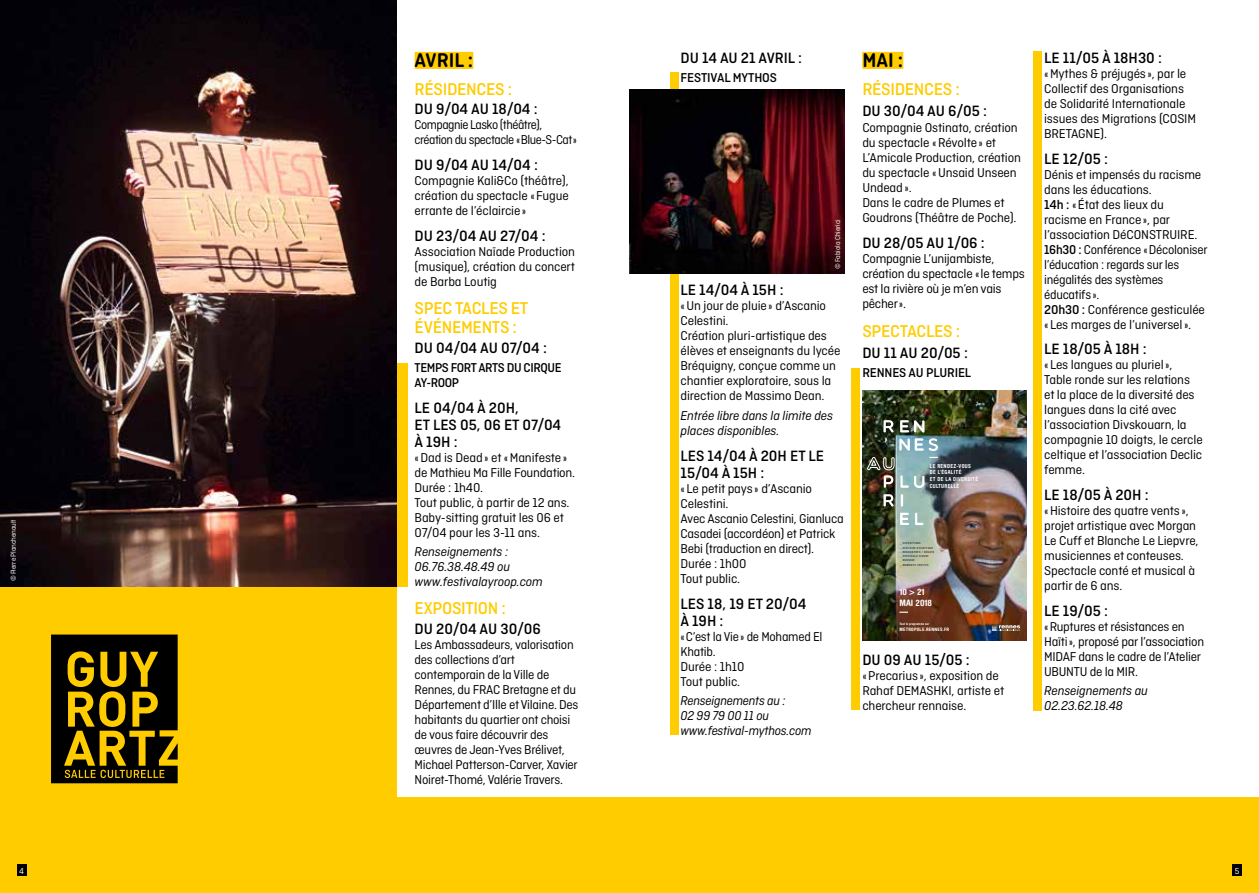
<style>
.page{position:relative;width:1259px;height:893px;background:#fff}
.page>*{position:absolute;margin:0;border:0;box-sizing:border-box;transform-origin:0 0}
.t1{font:600 21px "Ciutadella Rounded";color:#000}
.t2{font:500 18px/19.5px "Ciutadella";letter-spacing:-.02em;color:#fc0}
.t3{font:500 15.75px/17.2px "Ciutadella";color:#000}
.t4{font:13.5px/15px "Ciutadella";letter-spacing:-.01em;color:#000}
.t5{font:italic 13.5px/15px "Ciutadella";letter-spacing:-.01em;color:#000}
.t6{font:500 13.5px/15px "Ciutadella";letter-spacing:-.02em;color:#000}
.t7{font:13.5px/15px "Ciutadella";letter-spacing:-.04em;color:#000;scale:.95 1}
.t8{font:9px "Ciutadella";color:#fff}
.t9{font:700 condensed 8.85px/10.5px "Helvetica Rounded LT Std";color:#fff;scale:1.06 1}
.t10{font:7.5px "Ciutadella";letter-spacing:-.02em;color:#fff}
.t11{font:700 condensed 5.55px/6.6px "Helvetica Rounded LT Std";letter-spacing:.05em;color:#fff}
.t12{font:700 condensed 4.65px "Helvetica Rounded LT Std";letter-spacing:.04em;color:#fff;scale:1.06 1}
.t13{font:700 condensed 3.15px "Helvetica Rounded LT Std";letter-spacing:.02em;color:#fff;scale:1.06 1}
.t14{font:700 condensed 2.7px/4.2px "Helvetica Rounded LT Std";letter-spacing:.1em;color:#34404d;scale:1.06 1}
.s1{font-family:"Helvetica LT Std";font-weight:300;font-stretch:normal}
.s2{font-weight:500}
</style>
<div class="page">
<div style="left:670px;top:73px;width:8px;height:662px;background:#fc0"></div>
<div style="left:397px;top:363px;width:11px;height:224px;background:#fc0"></div>
<div style="left:0;top:0;width:397px;height:813px;background:#fc0"></div>
<img style="left:0;top:0;width:397px;height:587px">
<div style="left:0;top:797px;width:1259px;height:96px;background:#fc0"></div>
<img style="left:629px;top:89px;width:215px;height:184px">
<div style="left:415px;top:52px;width:58px;height:17px;background:#fc0"></div>
<div style="left:862px;top:52px;width:41px;height:17px;background:#fc0"></div>
<div style="left:17px;top:865px;width:9px;height:11px;background:#000"></div>
<div style="left:1232px;top:865px;width:10px;height:11px;background:#000"></div>
<svg style="left:51px;top:634px;width:127px;height:149px"></svg>
<img style="left:862px;top:391px;width:164px;height:249px">
<svg style="left:992px;top:625px;width:28px;height:7px"></svg>
<svg style="left:900px;top:513px;width:9px;height:12px"></svg>
<svg style="left:915px;top:513px;width:9px;height:12px"></svg>
<img style="left:866px;top:420px;width:72px;height:87px">
<div style="left:851px;top:368px;width:9px;height:342px;background:#fc0"></div>
<div style="left:1033px;top:51px;width:9px;height:659px;background:#fc0"></div>
<p class="t10" style="left:9px;top:581px;width:63px;rotate:-90deg">© Pierre Planchenault</p>
<h1 class="t1" style="left:415px;top:48px;width:60px">AVRIL :</h1>
<h2 class="t2" style="left:415px;top:79px;width:99px">RÉSIDENCES :</h2>
<p class="t3" style="left:415px;top:100px;width:125px">DU 9/04 AU 18/04 :</p>
<p class="t7" style="left:415px;top:117px;width:172px">Compagnie Lasko (théâtre), création du spectacle «Blue-S-Cat»</p>
<p class="t3" style="left:415px;top:156px;width:125px">DU 9/04 AU 14/04 :</p>
<p class="t4" style="left:415px;top:173px;width:156px;text-align:justify">Compagnie Kali&amp;Co (théâtre), création du spectacle «Fugue errante de l’éclaircie»</p>
<p class="t3" style="left:415px;top:227px;width:132px">DU 23/04 AU 27/04 :</p>
<p class="t4" style="left:415px;top:244px;width:162px;text-align:justify">Association Naïade Production (musique), création du concert de Barba Loutig</p>
<h2 class="t2" style="left:415px;top:298px;width:115px">SPEC TACLES ET<br>ÉVÉNEMENTS :</h2>
<p class="t3" style="left:415px;top:339px;width:134px">DU 04/04 AU 07/04 :</p>
<p class="t6" style="left:415px;top:360px;width:148px">TEMPS FORT ARTS DU CIRQUE<br>AY-ROOP</p>
<p class="t3" style="left:415px;top:399px;width:148px">LE 04/04 À 20H,<br>ET LES 05, 06 ET 07/04<br>À 19H :</p>
<p class="t4" style="left:415px;top:450px;width:162px">«Dad is Dead» et «Manifeste» de Mathieu Ma Fille Foundation.<br>Durée : 1h40.<br>Tout public, à partir de 12 ans.<br>Baby-sitting gratuit les 06 et<br>07/04 pour les 3-11 ans.</p>
<p class="t5" style="left:415px;top:544px;width:130px">Renseignements :<br>06.76.38.48.49 ou www.festivalayroop.com</p>
<h2 class="t2" style="left:415px;top:599px;width:93px">EXPOSITION :</h2>
<p class="t3" style="left:415px;top:620px;width:128px">DU 20/04 AU 30/06</p>
<p class="t4" style="left:415px;top:637px;width:165px">Les Ambassadeurs, valorisation des collections d’art contemporain de la Ville de<br>Rennes, du FRAC Bretagne et du<br>Département d’Ille et Vilaine. Des habitants du quartier ont choisi de vous faire découvrir des œuvres de Jean-Yves Brélivet,<br>Michael Patterson-Carver, Xavier<br>Noiret-Thomé, Valérie Travers.</p>
<p class="t3" style="left:680px;top:49px;width:123px">DU 14 AU 21 AVRIL :</p>
<p class="t6" style="left:680px;top:70px;width:98px">FESTIVAL MYTHOS</p>
<p class="t10" style="left:833px;top:269px;width:51px;rotate:-90deg">© Fabiola Chierici</p>
<p class="t3" style="left:680px;top:282px;width:105px">LE 14/04 À 15H :</p>
<p class="t4" style="left:680px;top:298px;width:161px">«Un jour de pluie» d’Ascanio<br>Celestini.<br>Création pluri-artistique des élèves et enseignants du lycée<br>Bréquigny, conçue comme un chantier exploratoire, sous la direction de Massimo Dean.</p>
<p class="t5" style="left:680px;top:408px;width:154px">Entrée libre dans la limite des places disponibles.</p>
<p class="t3" style="left:680px;top:447px;width:145px">LES 14/04 À 20H ET LE<br>15/04 À 15H :</p>
<p class="t4" style="left:680px;top:481px;width:165px">«Le petit pays» d’Ascanio<br>Celestini.<br>Avec Ascanio Celestini, Gianluca<br>Casadei (accordéon) et Patrick<br>Bebi (traduction en direct).<br>Durée : 1h00<br>Tout public.</p>
<p class="t3" style="left:680px;top:595px;width:127px">LES 18, 19 ET 20/04<br>À 19H :</p>
<p class="t4" style="left:680px;top:629px;width:144px">«C’est la Vie» de Mohamed El<br>Khatib.<br>Durée : 1h10<br>Tout public.</p>
<p class="t5" style="left:680px;top:693px;width:133px">Renseignements au :<br>02 99 79 00 11 ou www.festival-mythos.com</p>
<h1 class="t1" style="left:862px;top:48px;width:42px">MAI :</h1>
<h2 class="t2" style="left:862px;top:79px;width:99px">RÉSIDENCES :</h2>
<p class="t3" style="left:862px;top:103px;width:126px">DU 30/04 AU 6/05 :</p>
<p class="t4" style="left:862px;top:120px;width:160px">Compagnie Ostinato, création du spectacle «Révolte» et<br>L’Amicale Production, création du spectacle «Unsaid Unseen<br>Undead».<br>Dans le cadre de Plumes et<br>Goudrons (Théâtre de Poche).</p>
<p class="t3" style="left:862px;top:234px;width:124px">DU 28/05 AU 1/06 :</p>
<p class="t4" style="left:862px;top:251px;width:164px">Compagnie L’unijambiste, création du spectacle «le temps est la rivière où je m’en vais pêcher».</p>
<h2 class="t2" style="left:862px;top:321px;width:99px">SPECTACLES :</h2>
<p class="t3" style="left:862px;top:344px;width:107px">DU 11 AU 20/05 :</p>
<p class="t6" style="left:862px;top:365px;width:110px">RENNES AU PLURIEL</p>
<p class="t11" style="left:930px;top:462px;width:50px">LE RENDEZ-VOUS<br>DE L’ÉGALITÉ<br>ET DE LA DIVERSITÉ<br>CULTURELLE</p>
<p class="t14" style="left:899px;top:541px;width:34px"><span class="s1">—</span>EXPOSITIONS <span class="s1">—</span>ATELIERS D’ÉCRITURE <span class="s1">—</span>RENCONTRES / DÉBATS <span class="s1">—</span>SPECTACLE VIVANT <span class="s1">—</span>MUSIQUE<br><span class="s1">—</span>MOMENTS FESTIFS</p>
<p class="t9" style="left:899px;top:587px;width:32px">10 &gt; 21<br>MAI 2018</p>
<p class="t13" style="left:899px;top:622px;width:30px">Tout le programme sur</p>
<p class="t12" style="left:899px;top:626px;width:48px">METROPOLE.RENNES.FR</p>
<p class="t3" style="left:862px;top:651px;width:109px">DU 09 AU 15/05 :</p>
<p class="t4" style="left:862px;top:668px;width:143px">«Precarius», exposition de<br>Rahaf DEMASHKI, artiste et chercheur rennaise.</p>
<p class="t3" style="left:1044px;top:49px;width:119px">LE 11/05 À 18H30 :</p>
<p class="t4" style="left:1044px;top:66px;width:153px">«Mythes &amp; préjugés», par le<br>Collectif des Organisations de Solidarité Internationale issues des Migrations (COSIM<br>BRETAGNE).</p>
<p class="t3" style="left:1044px;top:150px;width:66px">LE 12/05 :</p>
<p class="t4" style="left:1044px;top:167px;width:165px">Dénis et impensés du racisme dans les éducations.<br><span class="s2">14h :</span> «État des lieux du racisme en France», par l’association DéCONSTRUIRE.<br><span class="s2">16h30 :</span> Conférence «Décoloniser l’éducation : regards sur les inégalités des systèmes éducatifs».<br><span class="s2">20h30 :</span> Conférence gesticulée «Les marges de l’universel».</p>
<p class="t3" style="left:1044px;top:340px;width:104px">LE 18/05 À 18H :</p>
<p class="t4" style="left:1044px;top:357px;width:160px">«Les langues au pluriel»,<br>Table ronde sur les relations et la place de la diversité des langues dans la cité avec l’association Divskouarn, la compagnie 10 doigts, le cercle celtique et l’association Declic femme.</p>
<p class="t3" style="left:1044px;top:486px;width:106px">LE 18/05 À 20H :</p>
<p class="t4" style="left:1044px;top:503px;width:156px">«Histoire des quatre vents», projet artistique avec Morgan<br>Le Cuff et Blanche Le Liepvre, musiciennes et conteuses.<br>Spectacle conté et musical à partir de 6 ans.</p>
<p class="t3" style="left:1044px;top:602px;width:65px">LE 19/05 :</p>
<p class="t4" style="left:1044px;top:619px;width:161px">«Ruptures et résistances en<br>Haïti», proposé par l’association<br>MIDAF dans le cadre de l’Atelier<br>UBUNTU de la MIR.</p>
<p class="t5" style="left:1044px;top:683px;width:105px">Renseignements au<br>02.23.62.18.48</p>
<p class="t8" style="left:19px;top:866px;width:6px">4</p>
<p class="t8" style="left:1235px;top:866px;width:6px">5</p>
</div>
